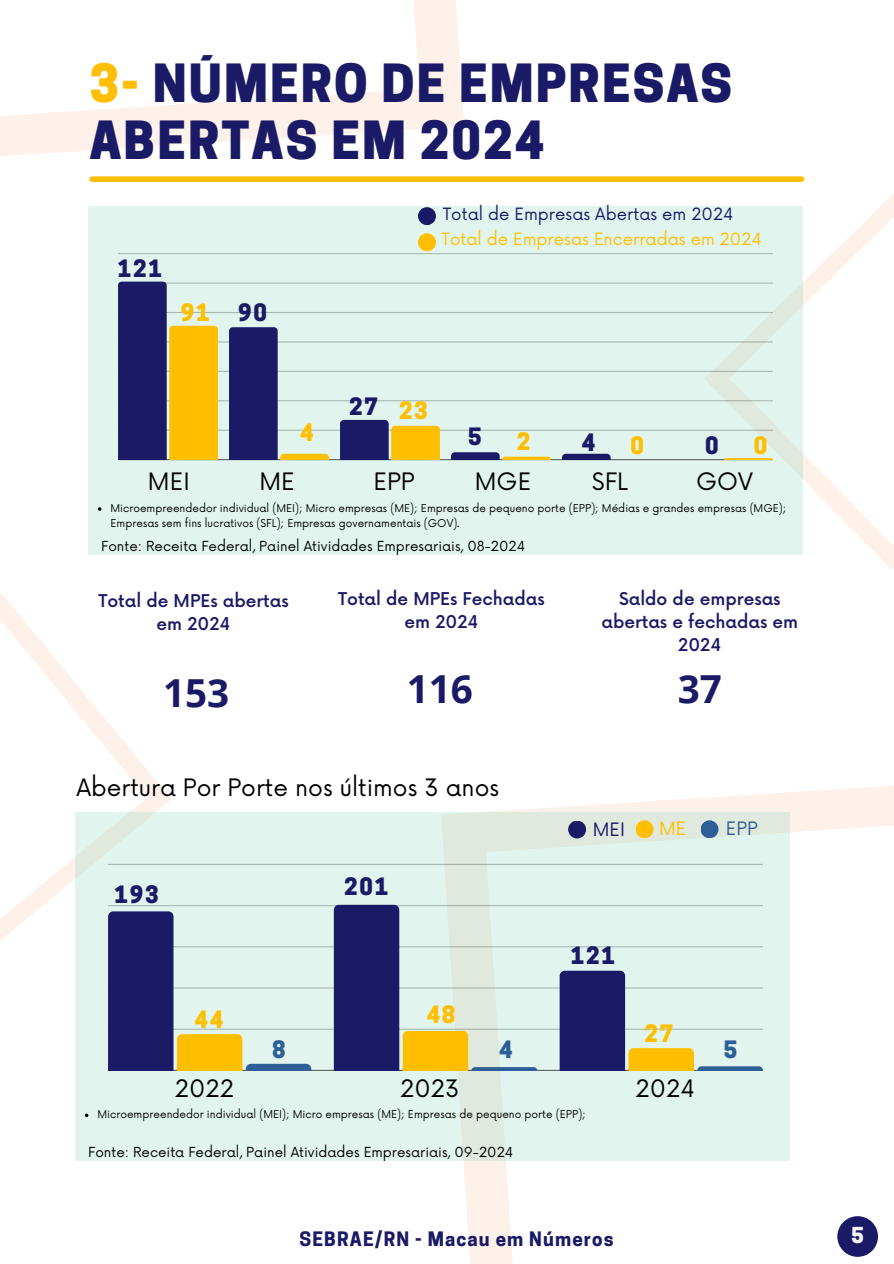
<style>
.page{position:relative;width:894px;height:1264px;background:#fff}
.page>*{position:absolute;margin:0;border:0;box-sizing:border-box;transform-origin:0 0}
.t1{font:800 49.35px/57.3px "Cooper Hewitt";letter-spacing:.04em;color:#1b1a67}
.t2{font:700 38.55px "Open Sans";color:#1b1a67}
.t3{font:23.4px "Now";color:#000}
.t4{font:800 22.5px "Cooper Hewitt";letter-spacing:.08em;color:#1b1a67}
.t5{font:800 22.5px "Cooper Hewitt";letter-spacing:.08em;color:#ffbf00}
.t6{font:800 22.5px "Cooper Hewitt";color:#2f5f98}
.t7{font:800 20.7px "Cooper Hewitt";color:#f7f8fd}
.t8{font:700 18.75px "Cooper Hewitt";letter-spacing:.06em;color:#1b1a67}
.t9{font:18px "Now";color:#1b1a67}
.t10{font:18px "Now";color:#2f5f98}
.t11{font:18px "Now";color:#ffbf00}
.t12{font:500 17.25px/23.4px "Now";color:#1b1a67;text-align:center}
.t13{font:16.5px "Now";color:#ffbf00}
.t14{font:16.5px "Now";color:#1b1a67}
.t15{font:13.5px "Now";color:#000}
.t16{font:10.5px/15.8px "Now";color:#000}
.s1{color:#ffbf00}
</style>
<div class="page">
<svg style="left:0;top:593px;width:171px;height:219px"></svg>
<svg style="left:0;top:617px;width:147px;height:324px"></svg>
<svg style="left:704px;top:194px;width:189px;height:376px"></svg>
<svg style="left:802px;top:216px;width:91px;height:329px"></svg>
<svg style="left:441px;top:786px;width:452px;height:477px"></svg>
<svg style="left:485px;top:816px;width:408px;height:447px"></svg>
<svg style="left:0;top:0;width:464px;height:156px;fill:#fdf1ea"></svg>
<svg style="left:0;top:0;width:419px;height:124px"></svg>
<div style="left:92px;top:176px;width:709px;height:6px;background:#ffbf00"></div>
<div style="left:88px;top:206px;width:714px;height:348px;background:#e1f5ee"></div>
<hr style="left:118px;top:459px;width:654px;height:1px;background:#000;opacity:.6">
<hr style="left:118px;top:429px;width:654px;height:2px;background:#000;opacity:.25">
<hr style="left:118px;top:400px;width:654px;height:1px;background:#b5c5c0">
<hr style="left:118px;top:371px;width:654px;height:1px;background:#acbcb6">
<hr style="left:118px;top:341px;width:654px;height:1px;background:#bdcec8">
<hr style="left:118px;top:312px;width:654px;height:1px;background:#a8b7b2">
<hr style="left:118px;top:282px;width:654px;height:2px;background:#c1d2cc">
<hr style="left:118px;top:253px;width:654px;height:1px;background:#aebeb8">
<svg style="left:118px;top:281px;width:100px;height:178px;background:#877254"></svg>
<svg style="left:229px;top:327px;width:100px;height:132px"></svg>
<svg style="left:340px;top:420px;width:100px;height:39px;background:#8d744a"></svg>
<svg style="left:451px;top:452px;width:99px;height:7px"></svg>
<svg style="left:562px;top:454px;width:48px;height:5px"></svg>
<svg style="left:724px;top:458px;width:48px;height:1px"></svg>
<div style="left:418px;top:207px;width:18px;height:18px;background:#1b1a67;border-radius:50%"></div>
<div style="left:837px;top:1216px;width:40px;height:40px;background:#1b1a67;border-radius:50%"></div>
<div style="left:418px;top:233px;width:18px;height:18px;background:#ffbf00;border-radius:50%"></div>
<svg style="left:98px;top:507px;width:3px;height:4px"></svg>
<div style="left:75px;top:812px;width:714px;height:348px;background:linear-gradient(to right,#e0f3eb,#e0f2ea)"></div>
<hr style="left:108px;top:1069px;width:654px;height:1px;background:#cbddd7">
<hr style="left:108px;top:1028px;width:654px;height:1px;background:#cddfd9">
<hr style="left:108px;top:987px;width:654px;height:1px;background:#c2d3cd">
<hr style="left:108px;top:946px;width:654px;height:1px;background:#b7c7c2">
<hr style="left:108px;top:905px;width:654px;height:1px;background:#acbbb6">
<hr style="left:108px;top:863px;width:654px;height:2px;background:#000;opacity:.25">
<svg style="left:108px;top:911px;width:203px;height:159px;background:#a0a8af"></svg>
<svg style="left:334px;top:904px;width:203px;height:166px;background:#a1a6ab"></svg>
<svg style="left:559px;top:970px;width:203px;height:100px;background:#a0a8b0"></svg>
<div style="left:568px;top:820px;width:18px;height:18px;background:#1b1a67;border-radius:50%"></div>
<div style="left:635px;top:820px;width:18px;height:18px;background:#ffbf00;border-radius:50%"></div>
<svg style="left:85px;top:1113px;width:3px;height:4px"></svg>
<div style="left:700px;top:820px;width:18px;height:18px;background:#2f5f98;border-radius:50%"></div>
<p class="t1" style="left:89px;top:61px;width:644px"><span class="s1">3-</span> NÚMERO DE EMPRESAS<br>ABERTAS EM 2024</p>
<p class="t14" style="left:442px;top:205px;width:292px">Total de Empresas Abertas em 2024</p>
<p class="t4" style="left:118px;top:260px;width:46px">121</p>
<h4 class="t5" style="left:181px;top:304px;width:30px">91</h4>
<p class="t4" style="left:238px;top:304px;width:30px">90</p>
<h4 class="t5" style="left:300px;top:424px;width:15px">4</h4>
<h3 class="t13" style="left:441px;top:229px;width:322px">Total de Empresas Encerradas em 2024</h3>
<p class="t4" style="left:349px;top:398px;width:30px">27</p>
<h4 class="t5" style="left:399px;top:402px;width:30px">23</h4>
<p class="t4" style="left:468px;top:428px;width:15px">5</p>
<h4 class="t4" style="left:581px;top:434px;width:15px">4</h4>
<h4 class="t4" style="left:705px;top:437px;width:15px">0</h4>
<h4 class="t5" style="left:516px;top:433px;width:15px">2</h4>
<p class="t5" style="left:630px;top:437px;width:15px">0</p>
<p class="t5" style="left:753px;top:437px;width:15px">0</p>
<p class="t3" style="left:373px;top:469px;width:43px">EPP</p>
<p class="t3" style="left:475px;top:469px;width:58px">MGE</p>
<p class="t3" style="left:591px;top:469px;width:38px">SFL</p>
<p class="t3" style="left:695px;top:469px;width:58px">GOV</p>
<p class="t16" style="left:110px;top:500px;width:677px">Microempreendedor individual (MEI); Micro empresas (ME); Empresas de pequeno porte (EPP); Médias e grandes empresas (MGE);<br>Empresas sem fins lucrativos (SFL); Empresas governamentais (GOV).</p>
<p class="t3" style="left:148px;top:469px;width:43px">MEI</p>
<p class="t3" style="left:259px;top:469px;width:37px">ME</p>
<p class="t15" style="left:101px;top:538px;width:425px">Fonte: Receita Federal, Painel Atividades Empresariais, 08-2024</p>
<h5 class="t12" style="left:98px;top:589px;width:192px">Total de MPEs abertas em 2024</h5>
<p class="t12" style="left:338px;top:587px;width:208px">Total de MPEs Fechadas em 2024</p>
<h5 class="t2" style="left:163px;top:665px;width:68px">153</h5>
<h5 class="t2" style="left:406px;top:662px;width:68px">116</h5>
<p class="t3" style="left:76px;top:774px;width:424px">Abertura Por Porte nos últimos 3 anos</p>
<p class="t4" style="left:114px;top:885px;width:46px">193</p>
<h3 class="t4" style="left:344px;top:877px;width:46px">201</h3>
<p class="t12" style="left:601px;top:587px;width:198px">Saldo de empresas abertas e fechadas em<br>2024</p>
<p class="t2" style="left:677px;top:662px;width:46px">37</p>
<p class="t9" style="left:592px;top:819px;width:34px">MEI</p>
<h6 class="t11" style="left:659px;top:818px;width:29px">ME</h6>
<h3 class="t10" style="left:725px;top:818px;width:33px">EPP</h3>
<h3 class="t4" style="left:570px;top:946px;width:46px">121</h3>
<p class="t5" style="left:194px;top:1010px;width:30px">44</p>
<h5 class="t6" style="left:272px;top:1040px;width:15px">8</h5>
<p class="t5" style="left:426px;top:1006px;width:30px">48</p>
<p class="t5" style="left:644px;top:1024px;width:30px">27</p>
<p class="t6" style="left:499px;top:1040px;width:15px">4</p>
<p class="t6" style="left:723px;top:1040px;width:15px">5</p>
<h2 class="t3" style="left:400px;top:1075px;width:61px">2023</h2>
<h6 class="t3" style="left:635px;top:1075px;width:61px">2024</h6>
<h6 class="t16" style="left:97px;top:1106px;width:489px">Microempreendedor individual (MEI); Micro empresas (ME); Empresas de pequeno porte (EPP);</h6>
<h2 class="t3" style="left:175px;top:1075px;width:61px">2022</h2>
<p class="t15" style="left:88px;top:1144px;width:426px">Fonte: Receita Federal, Painel Atividades Empresariais, 09-2024</p>
<p class="t8" style="left:299px;top:1231px;width:315px">SEBRAE/RN - Macau em Números</p>
<h1 class="t7" style="left:851px;top:1227px;width:14px">5</h1>
</div>
